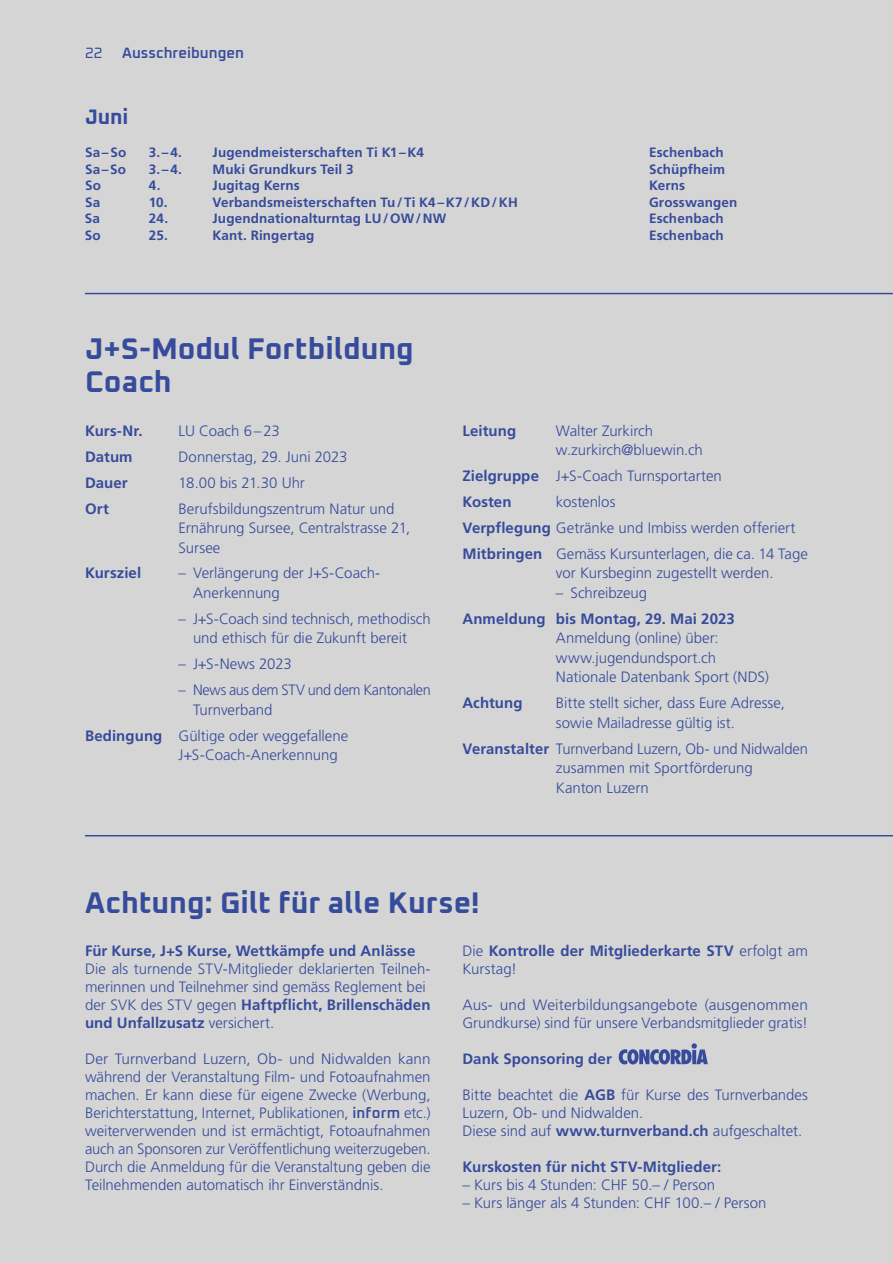
<style>
.page{position:relative;width:893px;height:1263px;background:#d5d5d5}
.page>*{position:absolute;margin:0;border:0;box-sizing:border-box;transform-origin:0 0}
.t1{font:700 30px/33px "Oxanium";color:#364b9b}
.t2{font:700 21px "Oxanium";color:#364b9b}
.t3{font:300 15px/18px "Frutiger LT Std";color:#364b9b}
.t4{font:700 15px/18px "Frutiger LT Std";letter-spacing:.005em;color:#364b9b}
.t5{font:300 15px/19.5px "Frutiger LT Std";letter-spacing:-.02em;color:#364b9b}
.t6{font:600 15px "Oxanium";color:#364b9b}
.t7{font:15px "Oxanium";color:#364b9b}
.t8{font:700 13.5px "Frutiger LT Std";letter-spacing:.01em;color:#364b9b}
.s1{font-weight:700}
.s2{font-family:"Oxanium";font-weight:600}
.s3{font-weight:300}
</style>
<div class="page">
<hr style="left:85px;top:293px;width:808px;height:1px;background:#364b9b">
<hr style="left:85px;top:835px;width:808px;height:1px;background:#364b9b">
<svg style="left:619px;top:1043px;width:89px;height:21px"></svg>
<p class="t7" style="left:85px;top:43px;width:19px">22</p>
<p class="t6" style="left:122px;top:43px;width:123px">Ausschreibungen</p>
<h2 class="t2" style="left:85px;top:104px;width:45px">Juni</h2>
<p class="t8" style="left:85px;top:145px;width:43px">Sa–So</p>
<p class="t8" style="left:149px;top:145px;width:35px">3.–4.</p>
<p class="t8" style="left:213px;top:145px;width:213px">Jugendmeisterschaften Ti K1–K4</p>
<p class="t8" style="left:649px;top:145px;width:76px">Eschenbach</p>
<p class="t8" style="left:85px;top:161px;width:43px">Sa–So</p>
<p class="t8" style="left:149px;top:161px;width:35px">3.–4.</p>
<p class="t8" style="left:213px;top:161px;width:143px">Muki Grundkurs Teil 3</p>
<p class="t8" style="left:649px;top:161px;width:78px">Schüpfheim</p>
<p class="t8" style="left:85px;top:178px;width:17px">So</p>
<p class="t8" style="left:149px;top:178px;width:13px">4.</p>
<p class="t8" style="left:213px;top:178px;width:89px">Jugitag Kerns</p>
<p class="t8" style="left:649px;top:178px;width:38px">Kerns</p>
<p class="t8" style="left:85px;top:194px;width:17px">Sa</p>
<p class="t8" style="left:149px;top:194px;width:20px">10.</p>
<p class="t8" style="left:213px;top:194px;width:307px">Verbandsmeisterschaften Tu/Ti K4–K7/KD/KH</p>
<p class="t8" style="left:649px;top:194px;width:90px">Grosswangen</p>
<p class="t8" style="left:85px;top:211px;width:17px">Sa</p>
<p class="t8" style="left:149px;top:211px;width:21px">24.</p>
<p class="t8" style="left:213px;top:211px;width:235px">Jugendnationalturntag LU/OW/NW</p>
<p class="t8" style="left:649px;top:211px;width:76px">Eschenbach</p>
<p class="t8" style="left:85px;top:227px;width:17px">So</p>
<p class="t8" style="left:149px;top:227px;width:21px">25.</p>
<p class="t8" style="left:213px;top:227px;width:103px">Kant. Ringertag</p>
<p class="t8" style="left:649px;top:227px;width:76px">Eschenbach</p>
<h1 class="t1" style="left:85px;top:330px;width:330px">J+S-Modul Fortbildung<br>Coach</h1>
<p class="t4" style="left:85px;top:422px;width:59px">Kurs-Nr.</p>
<p class="t3" style="left:179px;top:422px;width:103px">LU Coach 6–23</p>
<p class="t4" style="left:85px;top:448px;width:49px">Datum</p>
<p class="t3" style="left:179px;top:448px;width:171px">Donnerstag, 29. Juni 2023</p>
<p class="t4" style="left:85px;top:474px;width:44px">Dauer</p>
<p class="t3" style="left:179px;top:474px;width:128px">18.00 bis 21.30 Uhr</p>
<p class="t4" style="left:85px;top:499px;width:25px">Ort</p>
<p class="t3" style="left:179px;top:499px;width:233px;line-height:19.5px">Berufsbildungszentrum Natur und<br>Ernährung Sursee, Centralstrasse 21,<br>Sursee</p>
<p class="t4" style="left:85px;top:564px;width:58px">Kursziel</p>
<p class="t3" style="left:193px;top:564px;width:189px;line-height:19.5px;text-indent:-14px">– Verlängerung der J+S-Coach-<br>Anerkennung</p>
<p class="t3" style="left:193px;top:609px;width:239px;line-height:19.5px;text-indent:-14px">– J+S-Coach sind technisch, methodisch und ethisch für die Zukunft bereit</p>
<p class="t3" style="left:179px;top:655px;width:115px">– J+S-News 2023</p>
<p class="t5" style="left:193px;top:680px;width:239px;text-indent:-14px">– News aus dem STV und dem Kantonalen<br>Turnverband</p>
<p class="t3" style="left:179px;top:726px;width:171px;line-height:19.5px;text-indent:-94px"><span class="s1">Bedingung</span> Gültige oder weggefallene<br>J+S-Coach-Anerkennung</p>
<p class="t4" style="left:462px;top:422px;width:55px">Leitung</p>
<p class="t3" style="left:556px;top:421px;width:149px;line-height:19.5px">Walter Zurkirch w.zurkirch@bluewin.ch</p>
<p class="t3" style="left:462px;top:463px;width:261px;line-height:25.8px"><span class="s1">Zielgruppe</span> J+S-Coach Turnsportarten<br><span class="s1">Kosten</span></p>
<p class="t3" style="left:462px;top:489px;width:347px;line-height:26px;text-indent:94px">kostenlos<br><span class="s1">Verpflegung</span> Getränke und Imbiss werden offeriert<br><span class="s1">Mitbringen</span> Gemäss Kursunterlagen, die ca. 14 Tage</p>
<p class="t3" style="left:556px;top:564px;width:219px">vor Kursbeginn zugestellt werden.</p>
<p class="t3" style="left:556px;top:584px;width:93px">– Schreibzeug</p>
<p class="t4" style="left:462px;top:610px;width:274px">Anmeldung bis Montag, 29. Mai 2023</p>
<p class="t3" style="left:556px;top:629px;width:215px;line-height:19.5px">Anmeldung (online) über: www.jugendundsport.ch<br>Nationale Datenbank Sport (NDS)</p>
<p class="t4" style="left:462px;top:694px;width:62px">Achtung</p>
<p class="t3" style="left:556px;top:693px;width:230px;line-height:19.5px">Bitte stellt sicher, dass Eure Adresse, sowie Mailadresse gültig ist.</p>
<p class="t3" style="left:556px;top:739px;width:254px;line-height:19.5px;text-indent:-94px"><span class="s1">Veranstalter</span> Turnverband Luzern, Ob- und Nidwalden zusammen mit Sportförderung<br>Kanton Luzern</p>
<h1 class="t1" style="left:85px;top:885px;width:396px">Achtung: Gilt für alle Kurse!</h1>
<p class="t4" style="left:85px;top:942px;width:332px">Für Kurse, J+S Kurse, Wettkämpfe und Anlässe</p>
<p class="t3" style="left:85px;top:960px;width:347px">Die als turnende STV-Mitglieder deklarierten Teilneh&shy;merinnen und Teilnehmer sind gemäss Reglement bei der SVK des STV gegen <span class="s1">Haftpflicht, Brillenschäden und Unfallzusatz</span> versichert.</p>
<p class="t3" style="left:85px;top:1050px;width:347px;text-align:justify">Der Turnverband Luzern, Ob- und Nidwalden kann während der Veranstaltung Film- und Fotoaufnahmen machen. Er kann diese für eigene Zwecke (Werbung, Berichterstattung, Internet, Publikationen, <span class="s2">inform</span> etc.) weiterverwenden und ist ermächtigt, Fotoaufnahmen auch an Sponsoren zur Veröffentlichung weiterzugeben.<br>Durch die Anmeldung für die Veranstaltung geben die Teilnehmenden automatisch ihr Einverständnis.</p>
<p class="t4" style="left:462px;top:942px;width:347px"><span class="s3">Die</span> Kontrolle der Mitgliederkarte STV <span class="s3">erfolgt am<br>Kurstag!</span></p>
<p class="t3" style="left:462px;top:996px;width:347px">Aus- und Weiterbildungsangebote (ausgenommen<br>Grundkurse) sind für unsere Verbandsmitglieder gratis!</p>
<p class="t4" style="left:462px;top:1050px;width:151px">Dank Sponsoring der</p>
<p class="t3" style="left:462px;top:1086px;width:347px">Bitte beachtet die <span class="s1">AGB</span> für Kurse des Turnverbandes<br>Luzern, Ob- und Nidwalden.<br>Diese sind auf <span class="s1">www.turnverband.ch</span> aufgeschaltet.</p>
<p class="t4" style="left:462px;top:1158px;width:260px">Kurskosten für nicht STV-Mitglieder:</p>
<p class="t3" style="left:462px;top:1176px;width:254px">– Kurs bis 4 Stunden: CHF 50.– / Person</p>
<p class="t3" style="left:462px;top:1194px;width:305px">– Kurs länger als 4 Stunden: CHF 100.– / Person</p>
</div>
